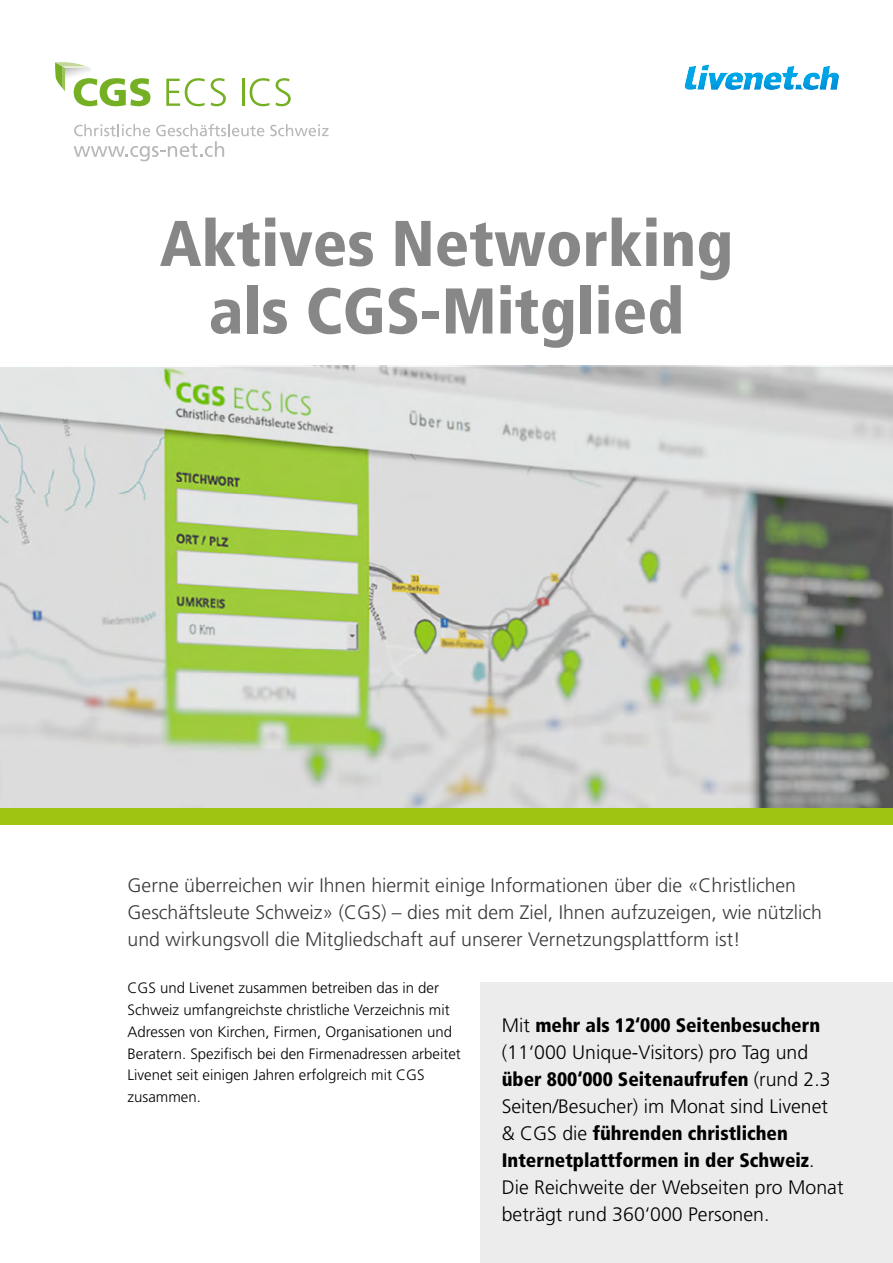
<style>
.page{position:relative;width:893px;height:1263px;background:#fff}
.page>*{position:absolute;margin:0;border:0;box-sizing:border-box;transform-origin:0 0}
.t1{font:900 condensed 64.5px/67.5px "Frutiger";color:#868786;text-align:center}
.t2{font:300 19.5px/27px "Frutiger";color:#000}
.t3{font:300 19.5px/27px "Frutiger";color:#3a3a39}
.t4{font:300 15px/21.8px "Frutiger";color:#000}
.s1{font-weight:900;font-stretch:condensed}
</style>
<div class="page">
<svg style="left:270px;top:124px;width:59px;height:12px"></svg>
<svg style="left:74px;top:124px;width:190px;height:37px"></svg>
<svg style="left:166px;top:78px;width:39px;height:28px"></svg>
<svg style="left:211px;top:78px;width:15px;height:28px"></svg>
<hr style="left:242px;top:79px;width:2px;height:27px;background:#75b024">
<svg style="left:250px;top:78px;width:19px;height:28px"></svg>
<svg style="left:276px;top:78px;width:15px;height:28px"></svg>
<svg style="left:55px;top:62px;width:95px;height:44px"></svg>
<svg style="left:65px;top:68px;width:25px;height:24px"></svg>
<svg style="left:684px;top:64px;width:155px;height:26px"></svg>
<svg style="left:0;top:368px;width:893px;height:440px;background:#c5cbbb"></svg>
<div style="left:0;top:808px;width:893px;height:17px;background:#9fc512"></div>
<div style="left:480px;top:982px;width:413px;height:281px;background:#ececec"></div>
<h1 class="t1" style="left:160px;top:210px;width:575px">Aktives Networking als CGS-Mitglied</h1>
<p class="t3" style="left:128px;top:872px;width:696px">Gerne überreichen wir Ihnen hiermit einige Informationen über die «Christlichen<br>Geschäftsleute Schweiz» (CGS) – dies mit dem Ziel, Ihnen aufzuzeigen, wie nützlich und wirkungsvoll die Mitgliedschaft auf unserer Vernetzungsplattform ist!</p>
<p class="t4" style="left:128px;top:977px;width:335px">CGS und Livenet zusammen betreiben das in der Schweiz umfangreichste christliche Verzeichnis mit Adressen von Kirchen, Firmen, Organisationen und Beratern. Spezifisch bei den Firmenadressen arbeitet Livenet seit einigen Jahren erfolgreich mit CGS zusammen.</p>
<p class="t2" style="left:502px;top:1012px;width:343px">Mit <span class="s1">mehr als 12‘000 Seitenbesuchern </span>(11‘000 Unique-Visitors) pro Tag und <span class="s1">über 800‘000 Seitenaufrufen</span> (rund 2.3<br>Seiten/Besucher) im Monat sind Livenet &amp; CGS die <span class="s1">führenden christlichen Internetplattformen in der Schweiz</span>.<br>Die Reichweite der Webseiten pro Monat beträgt rund 360‘000 Personen.</p>
</div>
